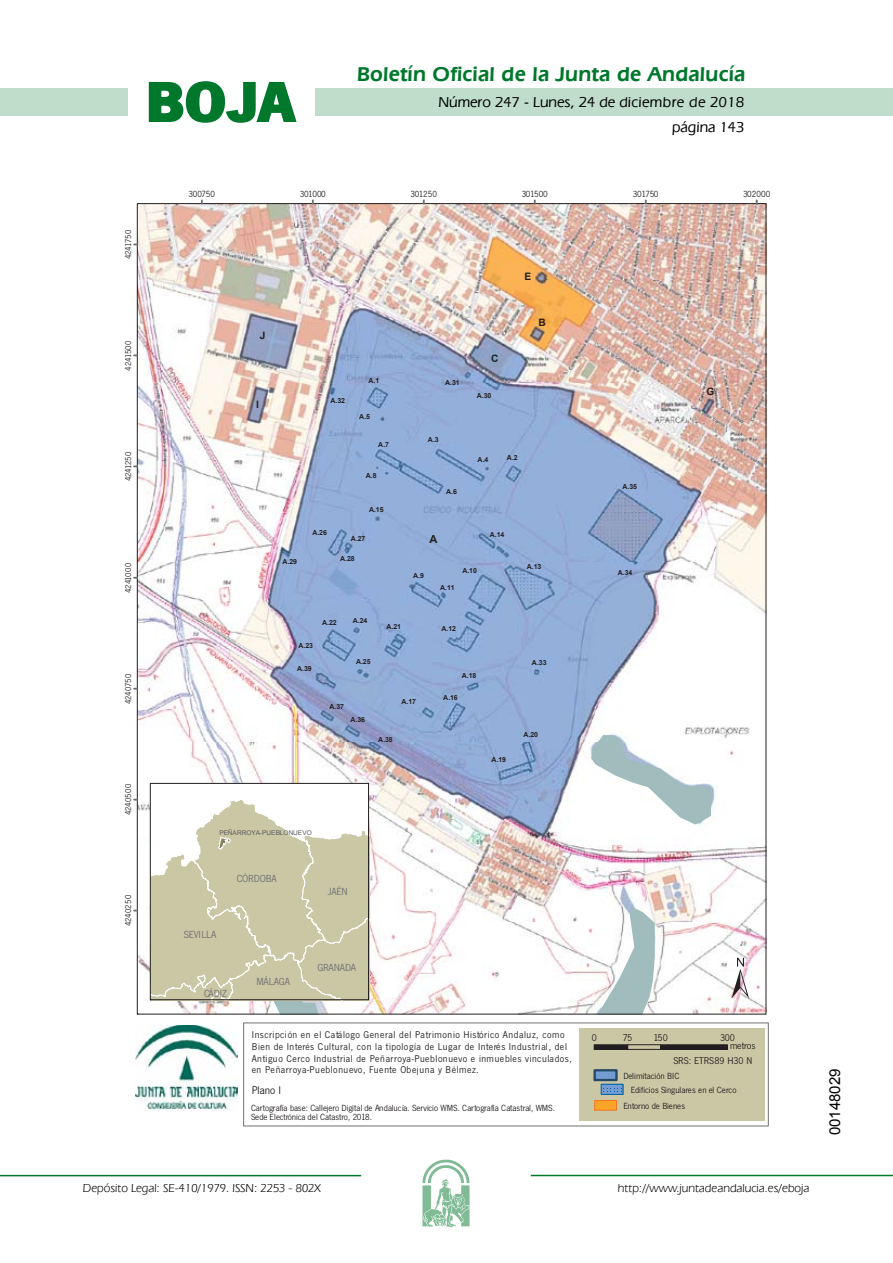
<style>
.page{position:relative;width:893px;height:1263px;background:#fff}
.page>*{position:absolute;margin:0;border:0;box-sizing:border-box;transform-origin:0 0}
.t1{font:700 57.75px "News Got T";color:#00782c;scale:1.14 1}
.t2{font:57.6px "ESRI North";color:#231f20}
.t3{font:600 21px "Eras IT Cby BT";letter-spacing:.01em;color:#00782c}
.t4{font:500 15px/24.5px "Eras IT Cby BT";color:#000;text-align:right}
.t5{font:15px "Arial";color:#000}
.t6{font:12px "Eras IT Cby BT";color:#000}
.t7{font:11.55px "News Got T";letter-spacing:-.01em;color:#231f20}
.t8{font:700 11.1px "Arial";color:#231f20}
.t9{font:10.65px "News Got T";letter-spacing:-.01em;color:#6e7072}
.t10{font:10.2px/11.6px "News Got T";letter-spacing:.045em;color:#231f20}
.t11{font:10.2px "News Got T";letter-spacing:.01em;color:#231f20}
.t12{font:10.2px/8.9px "News Got T";letter-spacing:-.02em;color:#231f20}
.t13{font:700 10.2px "Arial";color:#231f20}
.t14{font:9.3px/8.9px "News Got T";letter-spacing:.005em;color:#231f20}
.t15{font:8.85px "News Got T";letter-spacing:-.02em;color:#231f20}
.t16{font:8.85px "News Got T";letter-spacing:.035em;color:#231f20}
.t17{font:700 6.9px "Arial";letter-spacing:-.025em;color:#231f20}
.t18{font:6.45px "Arial";letter-spacing:-.01em;color:#595a5c}
</style>
<div class="page">
<div style="left:315px;top:88px;width:577px;height:28px;background:#bfddca"></div>
<div style="left:0;top:88px;width:128px;height:28px;background:#bfddca"></div>
<hr style="left:0;top:1175px;width:361px;height:1px;background:#00782c">
<svg style="left:422px;top:1159px;width:47px;height:68px"></svg>
<hr style="left:531px;top:1175px;width:361px;height:1px;background:#00782c">
<svg style="left:148px;top:81px;width:149px;height:42px"></svg>
<div style="left:579px;top:1028px;width:185px;height:92px;background:#cac7a5"></div>
<img style="left:139px;top:205px;width:625px;height:808px">
<svg style="left:587px;top:736px;width:177px;height:277px"></svg>
<svg style="left:586px;top:906px;width:75px;height:107px"></svg>
<svg style="left:590px;top:734px;width:122px;height:91px"></svg>
<hr style="left:594px;top:1045px;width:33px;height:4px;background:#231f20">
<div style="left:593px;top:1044px;width:35px;height:6px;border:1px solid #231f20"></div>
<div style="left:627px;top:1044px;width:34px;height:6px;border:1px solid #231f20"></div>
<hr style="left:660px;top:1045px;width:67px;height:4px;background:#231f20">
<div style="left:660px;top:1044px;width:68px;height:6px;border:1px solid #231f20"></div>
<div style="left:150px;top:783px;width:218px;height:217px;background:#fff"></div>
<svg style="left:150px;top:799px;width:219px;height:216px"></svg>
<img style="left:135px;top:1026px;width:102px;height:85px">
<div style="left:600px;top:1084px;width:23px;height:11px;background:#739dd2"></div>
<div style="left:594px;top:1100px;width:22px;height:10px;background:#faa429"></div>
<div style="left:594px;top:1100px;width:23px;height:11px;border:1px solid #f47621"></div>
<div style="left:594px;top:1070px;width:22px;height:10px;background:#739dd2"></div>
<div style="left:593px;top:1069px;width:24px;height:12px;border:2px solid #274867"></div>
<div style="left:600px;top:1084px;width:23px;height:11px;border:1px solid #0062a3"></div>
<h1 class="t1" style="left:145px;top:68px;width:133px">BOJA</h1>
<h3 class="t3" style="left:357px;top:62px;width:390px">Boletín Oficial de la Junta de Andalucía</h3>
<h3 class="t4" style="left:438px;top:90px;width:307px">Número 247 - Lunes, 24 de diciembre de 2018 página 143</h3>
<p class="t15" style="left:123px;top:259px;width:31px;rotate:-90deg">4241750</p>
<p class="t15" style="left:123px;top:371px;width:31px;rotate:-90deg">4241500</p>
<p class="t15" style="left:123px;top:481px;width:31px;rotate:-90deg">4241250</p>
<p class="t15" style="left:123px;top:593px;width:31px;rotate:-90deg">4241000</p>
<p class="t15" style="left:123px;top:704px;width:32px;rotate:-90deg">4240750</p>
<p class="t16" style="left:123px;top:815px;width:33px;rotate:-90deg">4240500</p>
<p class="t16" style="left:123px;top:926px;width:33px;rotate:-90deg">4240250</p>
<p class="t14" style="left:189px;top:190px;width:28px">300750</p>
<p class="t14" style="left:300px;top:190px;width:27px">301000</p>
<p class="t14" style="left:410px;top:190px;width:28px">301250</p>
<p class="t14" style="left:521px;top:190px;width:27px">301500</p>
<p class="t14" style="left:633px;top:190px;width:27px">301750</p>
<p class="t14" style="left:743px;top:190px;width:29px">302000</p>
<p class="t13" style="left:260px;top:329px;width:7px">J</p>
<p class="t13" style="left:256px;top:397px;width:4px">I</p>
<p class="t13" style="left:524px;top:270px;width:8px">E</p>
<p class="t17" style="left:282px;top:557px;width:16px">A.29</p>
<p class="t17" style="left:330px;top:396px;width:16px">A.32</p>
<p class="t17" style="left:368px;top:376px;width:12px">A.1</p>
<p class="t17" style="left:359px;top:412px;width:12px">A.5</p>
<p class="t17" style="left:378px;top:440px;width:12px">A.7</p>
<p class="t17" style="left:366px;top:471px;width:12px">A.8</p>
<p class="t17" style="left:369px;top:505px;width:16px">A.15</p>
<p class="t17" style="left:312px;top:528px;width:16px">A.26</p>
<p class="t17" style="left:351px;top:534px;width:16px">A.27</p>
<p class="t17" style="left:340px;top:554px;width:16px">A.28</p>
<p class="t17" style="left:298px;top:641px;width:16px">A.23</p>
<p class="t17" style="left:297px;top:664px;width:16px">A.39</p>
<p class="t17" style="left:322px;top:619px;width:16px">A.22</p>
<p class="t17" style="left:353px;top:616px;width:16px">A.24</p>
<p class="t17" style="left:356px;top:658px;width:16px">A.25</p>
<p class="t17" style="left:386px;top:622px;width:16px">A.21</p>
<p class="t17" style="left:445px;top:378px;width:16px">A.31</p>
<p class="t13" style="left:491px;top:351px;width:9px">C</p>
<p class="t17" style="left:476px;top:391px;width:16px">A.30</p>
<p class="t13" style="left:538px;top:316px;width:9px">B</p>
<p class="t17" style="left:428px;top:435px;width:12px">A.3</p>
<p class="t17" style="left:446px;top:487px;width:12px">A.6</p>
<p class="t17" style="left:477px;top:455px;width:12px">A.4</p>
<p class="t17" style="left:507px;top:453px;width:12px">A.2</p>
<p class="t8" style="left:429px;top:532px;width:10px">A</p>
<p class="t17" style="left:413px;top:571px;width:12px">A.9</p>
<p class="t17" style="left:462px;top:566px;width:16px">A.10</p>
<p class="t17" style="left:440px;top:583px;width:16px">A.11</p>
<p class="t17" style="left:441px;top:624px;width:16px">A.12</p>
<p class="t17" style="left:489px;top:530px;width:16px">A.14</p>
<p class="t17" style="left:462px;top:671px;width:16px">A.18</p>
<p class="t17" style="left:527px;top:562px;width:16px">A.13</p>
<p class="t17" style="left:532px;top:658px;width:16px">A.33</p>
<p class="t17" style="left:329px;top:702px;width:16px">A.37</p>
<p class="t17" style="left:350px;top:715px;width:16px">A.36</p>
<p class="t17" style="left:401px;top:697px;width:16px">A.17</p>
<p class="t17" style="left:378px;top:735px;width:16px">A.38</p>
<p class="t17" style="left:443px;top:693px;width:16px">A.16</p>
<p class="t17" style="left:491px;top:755px;width:16px">A.19</p>
<p class="t17" style="left:523px;top:730px;width:16px">A.20</p>
<p class="t17" style="left:622px;top:482px;width:16px">A.35</p>
<p class="t17" style="left:618px;top:568px;width:16px">A.34</p>
<p class="t13" style="left:706px;top:385px;width:9px">G</p>
<p class="t18" style="left:219px;top:828px;width:94px">PEÑARROYA-PUEBLONUEVO</p>
<p class="t9" style="left:237px;top:872px;width:41px">CÓRDOBA</p>
<p class="t9" style="left:327px;top:885px;width:22px">JAÉN</p>
<p class="t9" style="left:184px;top:928px;width:34px">SEVILLA</p>
<p class="t9" style="left:204px;top:987px;width:24px">CÁDIZ</p>
<p class="t9" style="left:256px;top:975px;width:35px">MÁLAGA</p>
<p class="t9" style="left:317px;top:961px;width:40px">GRANADA</p>
<p class="t10" style="left:252px;top:1029px;width:321px">Inscripción en el Catálogo General del Patrimonio Histórico Andaluz, como Bien de Interés Cultural, con la tipología de Lugar de Interés Industrial, del Antiguo Cerco Industrial de Peñarroya-Pueblonuevo e inmuebles vinculados, en Peñarroya-Pueblonuevo, Fuente Obejuna y Bélmez.</p>
<p class="t14" style="left:251px;top:1103px;width:305px">Cartografía base: Callejero Digital de Andalucía. Servicio WMS. Cartografía Catastral, WMS.<br>Sede Electrónica del Catastro, 2018.</p>
<p class="t7" style="left:252px;top:1083px;width:31px">Plano I</p>
<h2 class="t2" style="left:731px;top:945px;width:19px">±</h2>
<p class="t10" style="left:592px;top:1031px;width:7px">0</p>
<p class="t10" style="left:623px;top:1031px;width:11px">75</p>
<p class="t10" style="left:653px;top:1031px;width:16px">150</p>
<p class="t12" style="left:730px;top:1033px;width:27px;text-indent:-10px">300 metros</p>
<p class="t11" style="left:673px;top:1055px;width:80px">SRS: ETRS89 H30 N</p>
<p class="t14" style="left:631px;top:1069px;width:107px;line-height:14px;text-indent:-7px">Delimitación BIC<br>Edificios Singulares en el Cerco</p>
<p class="t14" style="left:623px;top:1101px;width:63px">Entorno de Bienes</p>
<p class="t6" style="left:83px;top:1181px;width:239px">Depósito Legal: SE-410/1979. ISSN: 2253 - 802X</p>
<p class="t6" style="left:618px;top:1181px;width:193px">http://www.juntadeandalucia.es/eboja</p>
<h3 class="t5" style="left:825px;top:1135px;width:68px;rotate:-90deg">00148029</h3>
</div>
